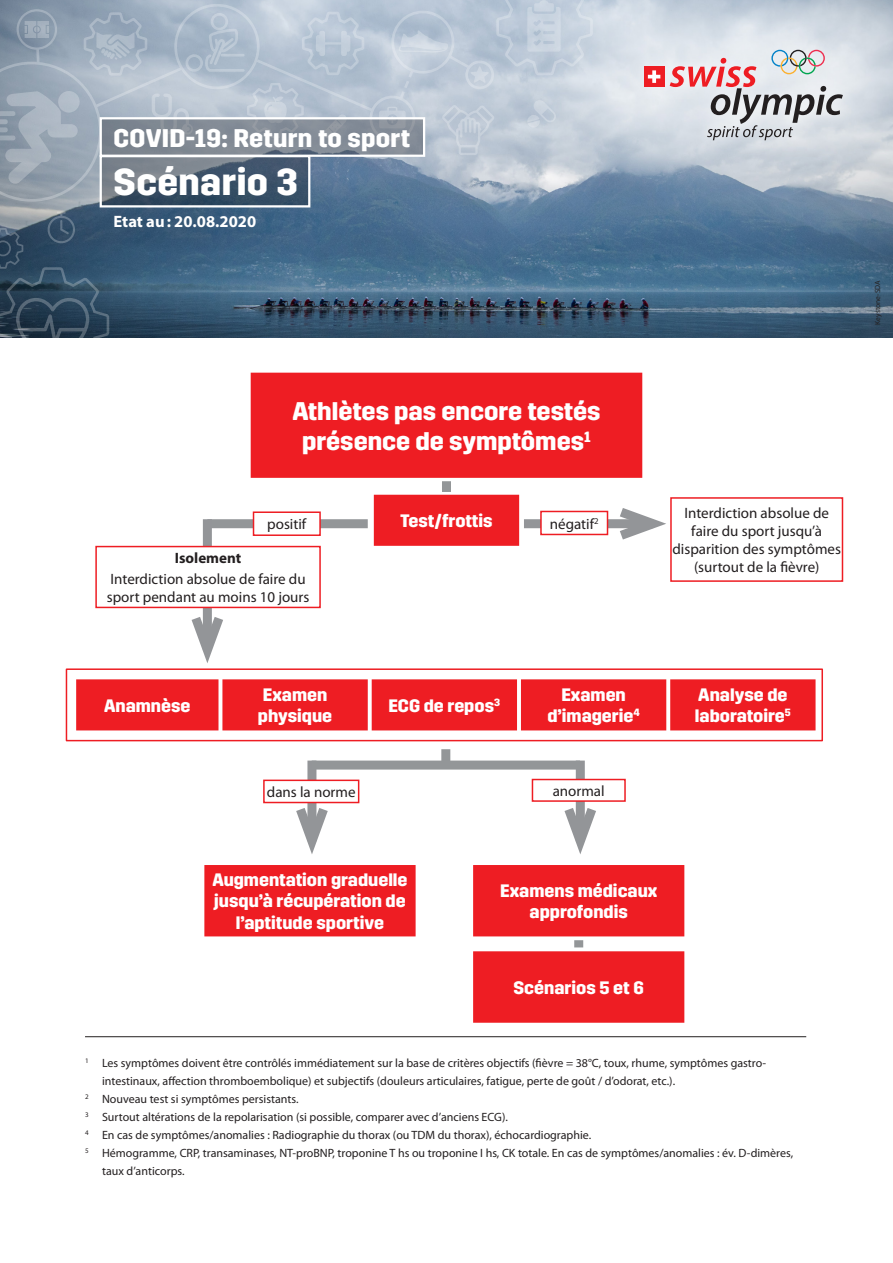
<style>
.page{position:relative;width:893px;height:1263px;background:#fff}
.page>*{position:absolute;margin:0;border:0;box-sizing:border-box;transform-origin:0 0}
.t1{font:700 37.5px "Trim";letter-spacing:.01em;color:#fff}
.Titel{font:700 25.5px/30.6px "Trim";color:#fff;text-align:center}
.Titel-2{font:700 18px/21.6px "Trim";color:#fff;text-align:center}
._02_Untertitel_rot{font:700 16.5px "Myriad Pro";color:#fff}
.Titel-3{font:15px/18px "Myriad Pro";color:#231f20;text-align:center}
.Titel-4{font:700 15px "Myriad Pro";color:#231f20}
._02_Untertitel_rot_1{font:12px/18px "Myriad Pro";color:#231f20}
.t2{font:7.5px "Myriad Pro";color:#231f20}
</style>
<div class="page">
<div style="left:524px;top:519px;width:129px;height:9px;background:#939598"></div>
<svg style="left:610px;top:508px;width:56px;height:32px"></svg>
<div style="left:207px;top:519px;width:161px;height:9px;background:#939698"></div>
<div style="left:253px;top:512px;width:67px;height:23px;background:#fff"></div>
<div style="left:253px;top:511px;width:68px;height:25px;border:2px solid #ee1d23"></div>
<div style="left:541px;top:511px;width:66px;height:23px;background:#fff"></div>
<div style="left:540px;top:511px;width:68px;height:24px;border:2px solid #ee1d23"></div>
<img style="left:594px;top:0;width:299px;height:337px">
<svg style="left:626px;top:32px;width:233px;height:124px;background:#d8dee5"></svg>
<div style="left:644px;top:67px;width:20px;height:20px;background:#ee1d23"></div>
<svg style="left:648px;top:70px;width:12px;height:13px"></svg>
<svg style="left:670px;top:50px;width:173px;height:90px;background:#ccc4c8"></svg>
<div style="left:252px;top:374px;width:389px;height:103px;background:#ee1d23"></div>
<div style="left:251px;top:373px;width:391px;height:105px;border:2px solid #ee1d23"></div>
<div style="left:203px;top:519px;width:9px;height:131px;background:#939598"></div>
<svg style="left:184px;top:608px;width:46px;height:55px"></svg>
<div style="left:670px;top:497px;width:173px;height:85px;border:2px solid #ee1d23"></div>
<div style="left:78px;top:681px;width:139px;height:48px;background:#ee1d23"></div>
<div style="left:76px;top:679px;width:142px;height:51px;border:3px solid #ee1d23"></div>
<div style="left:672px;top:681px;width:142px;height:48px;background:#ee1d23"></div>
<div style="left:670px;top:679px;width:145px;height:51px;border:3px solid #ee1d23"></div>
<div style="left:224px;top:681px;width:142px;height:48px;background:#ee1d23"></div>
<div style="left:222px;top:679px;width:146px;height:51px;border:3px solid #ee1d23"></div>
<div style="left:373px;top:681px;width:142px;height:48px;background:#ee1d23"></div>
<div style="left:372px;top:679px;width:145px;height:51px;border:3px solid #ee1d23"></div>
<div style="left:307px;top:760px;width:9px;height:81px;background:#939598"></div>
<svg style="left:289px;top:803px;width:46px;height:51px"></svg>
<div style="left:576px;top:760px;width:9px;height:81px;background:#939598"></div>
<svg style="left:564px;top:802px;width:32px;height:52px"></svg>
<div style="left:312px;top:760px;width:268px;height:9px;background:#939698"></div>
<div style="left:441px;top:749px;width:9px;height:15px;background:#939698"></div>
<div style="left:264px;top:780px;width:95px;height:22px;background:#fff"></div>
<div style="left:263px;top:779px;width:96px;height:24px;border:2px solid #ee1d23"></div>
<div style="left:532px;top:779px;width:93px;height:22px;background:#fff"></div>
<div style="left:532px;top:779px;width:94px;height:23px;border:2px solid #ee1d23"></div>
<div style="left:206px;top:866px;width:208px;height:69px;background:#ee1d23"></div>
<div style="left:204px;top:865px;width:212px;height:71px;border:3px solid #ee1d23"></div>
<div style="left:475px;top:866px;width:208px;height:69px;background:#ee1d23"></div>
<div style="left:473px;top:865px;width:211px;height:71px;border:3px solid #ee1d23"></div>
<hr style="left:85px;top:1036px;width:721px;height:1px;background:#231f20">
<div style="left:66px;top:668px;width:757px;height:73px;border:2px solid #ee1d23"></div>
<div style="left:522px;top:681px;width:143px;height:48px;background:#ee1d23"></div>
<div style="left:521px;top:679px;width:145px;height:51px;border:3px solid #ee1d23"></div>
<div style="left:475px;top:953px;width:208px;height:68px;background:#ee1d23"></div>
<div style="left:473px;top:951px;width:211px;height:72px;border:3px solid #ee1d23"></div>
<div style="left:574px;top:940px;width:9px;height:7px;background:#939698"></div>
<div style="left:96px;top:547px;width:224px;height:60px;background:#fff"></div>
<div style="left:95px;top:546px;width:226px;height:62px;border:2px solid #ee1d23"></div>
<div style="left:375px;top:496px;width:143px;height:48px;background:#ee1d23"></div>
<div style="left:374px;top:495px;width:145px;height:51px;border:3px solid #ee1d23"></div>
<div style="left:442px;top:481px;width:9px;height:11px;background:#939698"></div>
<svg style="left:0;top:0;width:594px;height:384px;background:#8b99ab"></svg>
<p class="Titel" style="left:114px;top:123px;width:298px">COVID-19: Return to sport</p>
<p class="t1" style="left:114px;top:160px;width:186px">Scénario 3</p>
<p class="_02_Untertitel_rot" style="left:114px;top:213px;width:144px">Etat au: 20.08.2020</p>
<p class="Titel" style="left:292px;top:396px;width:310px">Athlètes pas encore testés présence de symptômes<sup>1</sup></p>
<p class="Titel-2" style="left:400px;top:510px;width:94px">Test/frottis</p>
<p class="Titel-3" style="left:267px;top:516px;width:41px">positif</p>
<p class="Titel-3" style="left:550px;top:515px;width:50px">négatif<sup>2</sup></p>
<p class="Titel-4" style="left:175px;top:550px;width:68px">Isolement</p>
<p class="Titel-3" style="left:107px;top:570px;width:204px;text-align:left">Interdiction absolue de faire du sport pendant au moins 10 jours</p>
<p class="Titel-3" style="left:672px;top:504px;width:170px">Interdiction absolue de faire du sport jusqu’à disparition des symptômes (surtout de la fièvre)</p>
<p class="Titel-2" style="left:104px;top:695px;width:88px">Anamnèse</p>
<p class="Titel-2" style="left:695px;top:684px;width:97px;text-align:left">Analyse de laboratoire<sup>5</sup></p>
<p class="Titel-2" style="left:258px;top:684px;width:76px;text-align:left">Examen physique</p>
<p class="Titel-2" style="left:389px;top:695px;width:113px">ECG de repos<sup>3</sup></p>
<p class="Titel-2" style="left:547px;top:684px;width:94px">Examen d’imagerie<sup>4</sup></p>
<p class="Titel-3" style="left:267px;top:783px;width:90px">dans la norme</p>
<p class="Titel-3" style="left:553px;top:782px;width:54px">anormal</p>
<p class="Titel-2" style="left:212px;top:869px;width:197px">Augmentation graduelle jusqu’à récupération de l’aptitude sportive</p>
<p class="Titel-2" style="left:500px;top:880px;width:159px">Examens médicaux approfondis</p>
<p class="Titel-2" style="left:514px;top:977px;width:132px">Scénarios 5 et 6</p>
<p class="_02_Untertitel_rot_1" style="left:102px;top:1054px;width:666px;text-indent:-17px"><sup>1</sup> Les symptômes doivent être contrôlés immédiatement sur la base de critères objectifs (fièvre = 38°C, toux, rhume, symptômes gastro&shy;intestinaux, affection thromboembolique) et subjectifs (douleurs articulaires, fatigue, perte de goût / d’odorat, etc.).</p>
<p class="_02_Untertitel_rot_1" style="left:85px;top:1090px;width:215px"><sup>2</sup> Nouveau test si symptômes persistants.</p>
<p class="_02_Untertitel_rot_1" style="left:85px;top:1108px;width:424px"><sup>3</sup> Surtout altérations de la repolarisation (si possible, comparer avec d’anciens ECG).</p>
<p class="_02_Untertitel_rot_1" style="left:85px;top:1126px;width:508px"><sup>4</sup> En cas de symptômes/anomalies : Radiographie du thorax (ou TDM du thorax), échocardiographie.</p>
<p class="_02_Untertitel_rot_1" style="left:102px;top:1144px;width:693px;text-indent:-17px"><sup>5</sup> Hémogramme, CRP, transaminases, NT-proBNP, troponine T hs ou troponine I hs, CK totale. En cas de symptômes/anomalies : év. D-dimères, taux d’anticorps.</p>
<p class="t2" style="left:874px;top:325px;width:46px;rotate:-90deg">Keystone-SDA</p>
</div>
